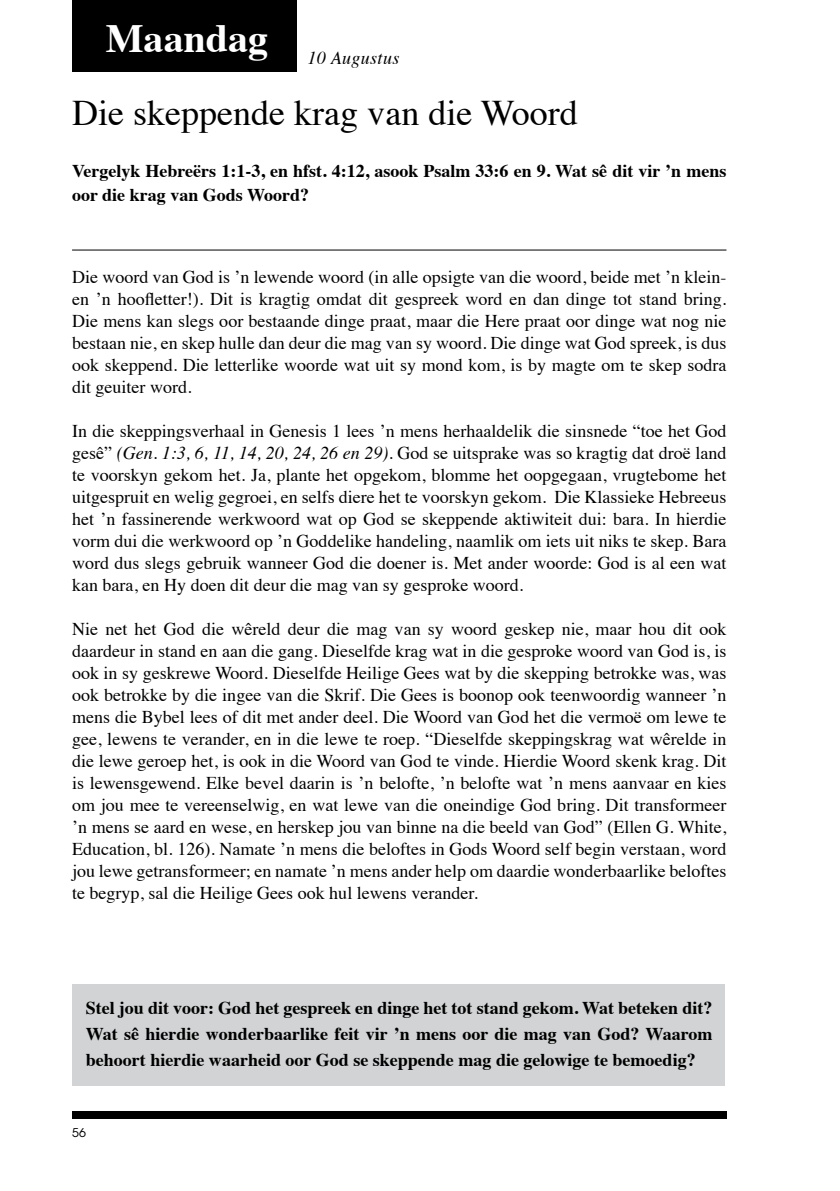
<style>
.page{position:relative;width:840px;height:1191px;background:#fff}
.page>*{position:absolute;margin:0;border:0;box-sizing:border-box;transform-origin:0 0}
.t1{font:700 40px "Times";color:#fff}
.t2{font:36px "Times";color:#000}
.t3{font:18px/22px "Times";color:#000;text-align:justify}
.t4{font:700 18px/26px "Times";color:#000}
.t5{font:italic 18px "Times";letter-spacing:.02em;color:#000}
.t6{font:12px "ITC Avant Garde Std";color:#000}
.s1{font-style:italic}
</style>
<div class="page">
<div style="left:72px;top:1111px;width:654px;height:8px;background:#000"></div>
<div style="left:72px;top:0;width:225px;height:71px;background:#000"></div>
<hr style="left:72px;top:249px;width:654px;height:1px;background:#000">
<div style="left:72px;top:984px;width:652px;height:101px;background:#d1d3d4"></div>
<h1 class="t1" style="left:106px;top:0;width:164px">Maandag</h1>
<p class="t5" style="left:307px;top:42px;width:93px">10 Augustus</p>
<h2 class="t2" style="left:72px;top:80px;width:507px">Die skeppende krag van die Woord</h2>
<p class="t4" style="left:72px;top:157px;width:655px;line-height:24px">Vergelyk Hebreërs 1:1-3, en hfst. 4:12, asook Psalm 33:6 en 9. Wat sê dit vir ’n mens oor die krag van Gods Woord?</p>
<p class="t3" style="left:72px;top:265px;width:655px">Die woord van God is ’n lewende woord (in alle opsigte van die woord, beide met ’n klein&shy;en ’n hoofletter!). Dit is kragtig omdat dit gespreek word en dan dinge tot stand bring.<br>Die mens kan slegs oor bestaande dinge praat, maar die Here praat oor dinge wat nog nie bestaan nie, en skep hulle dan deur die mag van sy woord. Die dinge wat God spreek, is dus ook skeppend. Die letterlike woorde wat uit sy mond kom, is by magte om te skep sodra dit geuiter word.</p>
<p class="t3" style="left:72px;top:419px;width:655px">In die skeppingsverhaal in Genesis 1 lees ’n mens herhaaldelik die sinsnede “toe het God gesê” <span class="s1">(Gen. 1:3, 6, 11, 14, 20, 24, 26 en 29).</span> God se uitsprake was so kragtig dat droë land te voorskyn gekom het. Ja, plante het opgekom, blomme het oopgegaan, vrugtebome het uitgespruit en welig gegroei, en selfs diere het te voorskyn gekom. Die Klassieke Hebreeus het ’n fassinerende werkwoord wat op God se skeppende aktiwiteit dui: bara. In hierdie vorm dui die werkwoord op ’n Goddelike handeling, naamlik om iets uit niks te skep. Bara word dus slegs gebruik wanneer God die doener is. Met ander woorde: God is al een wat kan bara, en Hy doen dit deur die mag van sy gesproke woord.</p>
<p class="t3" style="left:72px;top:617px;width:655px">Nie net het God die wêreld deur die mag van sy woord geskep nie, maar hou dit ook daardeur in stand en aan die gang. Dieselfde krag wat in die gesproke woord van God is, is ook in sy geskrewe Woord. Dieselfde Heilige Gees wat by die skepping betrokke was, was ook betrokke by die ingee van die Skrif. Die Gees is boonop ook teenwoordig wanneer ’n mens die Bybel lees of dit met ander deel. Die Woord van God het die vermoë om lewe te gee, lewens te verander, en in die lewe te roep. “Dieselfde skeppingskrag wat wêrelde in die lewe geroep het, is ook in die Woord van God te vinde. Hierdie Woord skenk krag. Dit is lewensgewend. Elke bevel daarin is ’n belofte, ’n belofte wat ’n mens aanvaar en kies om jou mee te vereenselwig, en wat lewe van die oneindige God bring. Dit transformeer ’n mens se aard en wese, en herskep jou van binne na die beeld van God” (Ellen G. White, Education, bl. 126). Namate ’n mens die beloftes in Gods Woord self begin verstaan, word jou lewe getransformeer; en namate ’n mens ander help om daardie wonderbaarlike beloftes te begryp, sal die Heilige Gees ook hul lewens verander.</p>
<p class="t4" style="left:86px;top:993px;width:627px;text-align:justify">Stel jou dit voor: God het gespreek en dinge het tot stand gekom. Wat beteken dit?<br>Wat sê hierdie wonderbaarlike feit vir ’n mens oor die mag van God? Waarom behoort hierdie waarheid oor God se skeppende mag die gelowige te bemoedig?</p>
<p class="t6" style="left:72px;top:1125px;width:15px">56</p>
</div>
